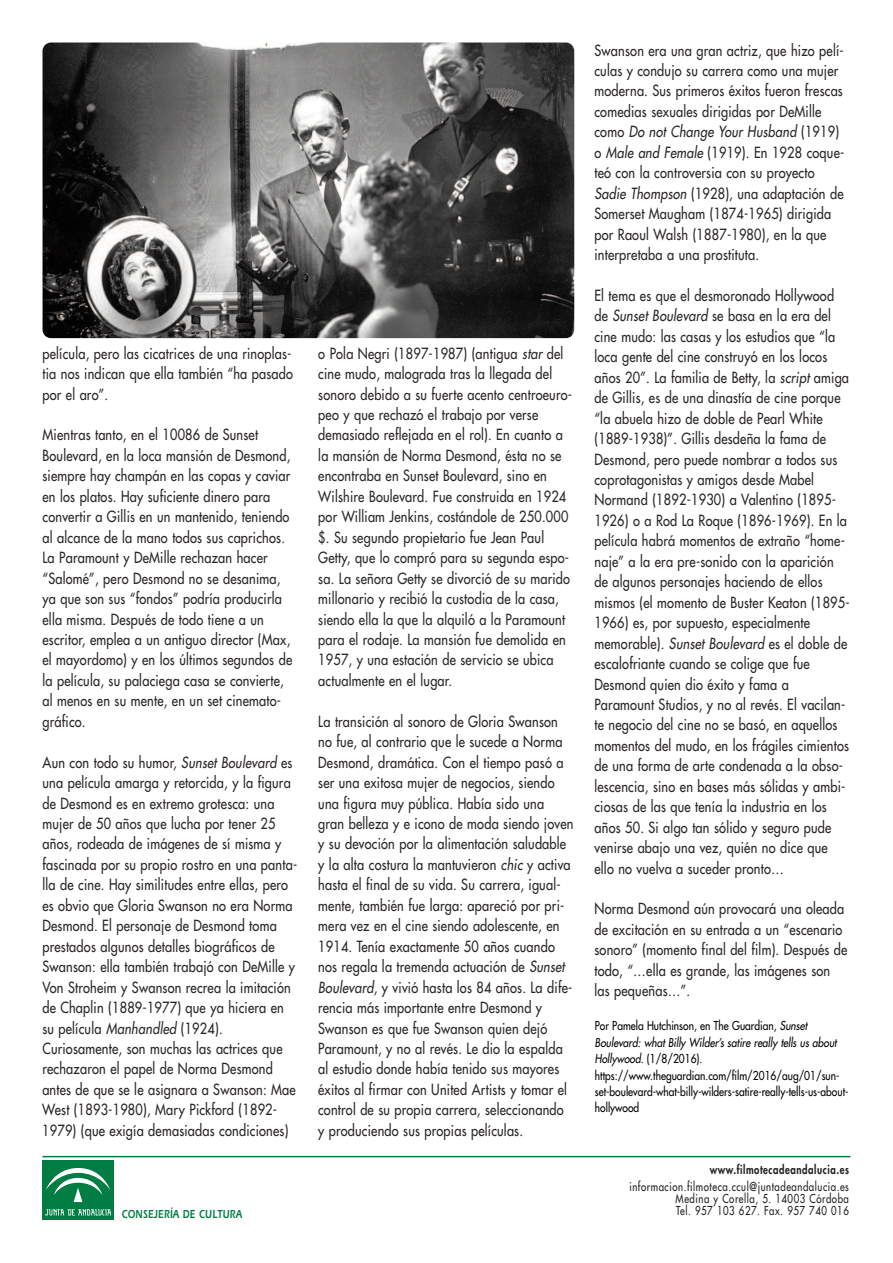
<style>
.page{position:relative;width:893px;height:1263px;background:#fff}
.page>*{position:absolute;margin:0;border:0;box-sizing:border-box;transform-origin:0 0}
.t1{font:15px/20.4px "Futura LT";letter-spacing:.015em;color:#2a2625;scale:.85 1}
.t2{font:15px/20.4px "Futura LT";letter-spacing:.015em;color:#2b2826;scale:.85 1}
.t3{font:12px/16.4px "Futura LT";color:#000;scale:.85 1}
.t4{font:12px/12px "Futura LT";letter-spacing:.06em;color:#231f20;text-align:right;scale:.8 1}
.t5{font:800 12px "Futura LT";letter-spacing:.06em;color:#231f20;scale:.8 1}
.t6{font:12px "Erie Black Plain";letter-spacing:.03em;color:#007d43;scale:.75 1}
.s1{font-style:italic}
</style>
<div class="page">
<hr style="left:43px;top:1156px;width:807px;height:1px;background:#007d43">
<img style="left:43px;top:43px;width:531px;height:295px">
<div style="left:43px;top:1160px;width:71px;height:60px;background:#007d43"></div>
<svg style="left:45px;top:1209px;width:66px;height:6px"></svg>
<svg style="left:46px;top:1168px;width:64px;height:35px"></svg>
<p class="t1" style="left:43px;top:343px;width:296px;text-align:justify">película, pero las cicatrices de una rinoplas&shy;tia nos indican que ella también “ha pasado por el aro”.</p>
<p class="t1" style="left:43px;top:425px;width:295px">Mientras tanto, en el 10086 de Sunset Boulevard, en la loca mansión de Desmond, siempre hay champán en las copas y caviar en los platos. Hay suficiente dinero para convertir a Gillis en un mantenido, teniendo al alcance de la mano todos sus caprichos.<br>La Paramount y DeMille rechazan hacer “Salomé”, pero Desmond no se desanima, ya que son sus “fondos” podría producirla ella misma. Después de todo tiene a un escritor, emplea a un antiguo director (Max, el mayordomo) y en los últimos segundos de la película, su palaciega casa se convierte, al menos en su mente, en un set cinemato&shy;gráfico.</p>
<p class="t1" style="left:42px;top:752px;width:301px">Aun con todo su humor, <span class="s1">Sunset Boulevard</span> es una película amarga y retorcida, y la figura de Desmond es en extremo grotesca: una mujer de 50 años que lucha por tener 25 años, rodeada de imágenes de sí misma y fascinada por su propio rostro en una panta&shy;lla de cine. Hay similitudes entre ellas, pero es obvio que Gloria Swanson no era Norma Desmond. El personaje de Desmond toma prestados algunos detalles biográficos de Swanson: ella también trabajó con DeMille y Von Stroheim y Swanson recrea la imitación de Chaplin (1889-1977) que ya hiciera en su película <span class="s1">Manhandled</span> (1924).<br>Curiosamente, son muchas las actrices que rechazaron el papel de Norma Desmond antes de que se le asignara a Swanson: Mae West (1893-1980), Mary Pickford (1892- 1979) (que exigía demasiadas condiciones)</p>
<p class="t1" style="left:318px;top:343px;width:300px">o Pola Negri (1897-1987) (antigua <span class="s1">star</span> del cine mudo, malograda tras la llegada del sonoro debido a su fuerte acento centroeuro&shy;peo y que rechazó el trabajo por verse demasiado reflejada en el rol). En cuanto a</p>
<p class="t2" style="left:318px;top:445px;width:298px">la mansión de Norma Desmond, ésta no se encontraba en Sunset Boulevard, sino en Wilshire Boulevard. Fue construida en 1924 por William Jenkins, costándole de 250.000 $. Su segundo propietario fue Jean Paul Getty, que lo compró para su segunda espo&shy;sa. La señora Getty se divorció de su marido millonario y recibió la custodia de la casa, siendo ella la que la alquiló a la Paramount para el rodaje. La mansión fue demolida en 1957, y una estación de servicio se ubica actualmente en el lugar.</p>
<p class="t1" style="left:318px;top:711px;width:302px">La transición al sonoro de Gloria Swanson no fue, al contrario que le sucede a Norma Desmond, dramática. Con el tiempo pasó a ser una exitosa mujer de negocios, siendo una figura muy pública. Había sido una gran belleza y e icono de moda siendo joven y su devoción por la alimentación saludable y la alta costura la mantuvieron <span class="s1">chic</span> y activa hasta el final de su vida. Su carrera, igual&shy;mente, también fue larga: apareció por pri&shy;mera vez en el cine siendo adolescente, en 1914. Tenía exactamente 50 años cuando nos regala la tremenda actuación de <span class="s1">Sunset Boulevard</span>, y vivió hasta los 84 años. La dife&shy;rencia más importante entre Desmond y Swanson es que fue Swanson quien dejó Paramount, y no al revés. Le dio la espalda al estudio donde había tenido sus mayores éxitos al firmar con United Artists y tomar el control de su propia carrera, seleccionando y produciendo sus propias películas.</p>
<p class="t1" style="left:594px;top:40px;width:295px">Swanson era una gran actriz, que hizo pelí&shy;culas y condujo su carrera como una mujer moderna. Sus primeros éxitos fueron frescas comedias sexuales dirigidas por DeMille como <span class="s1">Do not Change Your Husband</span> (1919) o <span class="s1">Male and Female</span> (1919). En 1928 coque&shy;teó con la controversia con su proyecto <span class="s1">Sadie Thompson</span> (1928), una adaptación de Somerset Maugham (1874-1965) dirigida por Raoul Walsh (1887-1980), en la que interpretaba a una prostituta.</p>
<p class="t1" style="left:594px;top:285px;width:302px">El tema es que el desmoronado Hollywood de <span class="s1">Sunset Boulevard</span> se basa en la era del cine mudo: las casas y los estudios que “la loca gente del cine construyó en los locos años 20”. La familia de Betty, la <span class="s1">script</span> amiga de Gillis, es de una dinastía de cine porque “la abuela hizo de doble de Pearl White (1889-1938)”. Gillis desdeña la fama de Desmond, pero puede nombrar a todos sus coprotagonistas y amigos desde Mabel Normand (1892-1930) a Valentino (1895- 1926) o a Rod La Roque (1896-1969). En la película habrá momentos de extraño “home&shy;naje” a la era pre-sonido con la aparición de algunos personajes haciendo de ellos mismos (el momento de Buster Keaton (1895- 1966) es, por supuesto, especialmente memorable). <span class="s1">Sunset Boulevard</span> es el doble de escalofriante cuando se colige que fue Desmond quien dio éxito y fama a Paramount Studios, y no al revés. El vacilan&shy;te negocio del cine no se basó, en aquellos momentos del mudo, en los frágiles cimientos de una forma de arte condenada a la obso&shy;lescencia, sino en bases más sólidas y ambi&shy;ciosas de las que tenía la industria en los años 50. Si algo tan sólido y seguro pude venirse abajo una vez, quién no dice que ello no vuelva a suceder pronto…</p>
<p class="t1" style="left:594px;top:899px;width:299px">Norma Desmond aún provocará una oleada de excitación en su entrada a un “escenario sonoro” (momento final del film). Después de todo, “…ella es grande, las imágenes son las pequeñas…”.</p>
<p class="t3" style="left:595px;top:1018px;width:300px">Por Pamela Hutchinson, en The Guardian, <span class="s1">Sunset Boulevard: what Billy Wilder’s satire really tells us about Hollywood</span>. (1/8/2016). https://www.theguardian.com/film/2016/aug/01/sun&shy;set-boulevard-what-billy-wilders-satire-really-tells-us-about&shy;hollywood</p>
<p class="t5" style="left:710px;top:1162px;width:176px">www.filmotecadeandalucia.es</p>
<p class="t4" style="left:629px;top:1180px;width:276px">informacion.filmoteca.ccul@juntadeandalucia.es<br>Medina y Corella, 5. 14003 Córdoba</p>
<p class="t6" style="left:122px;top:1206px;width:162px">CONSEJERÍA DE CULTURA</p>
<p class="t4" style="left:676px;top:1204px;width:217px">Tel. 957 103 627. Fax. 957 740 016</p>
</div>
